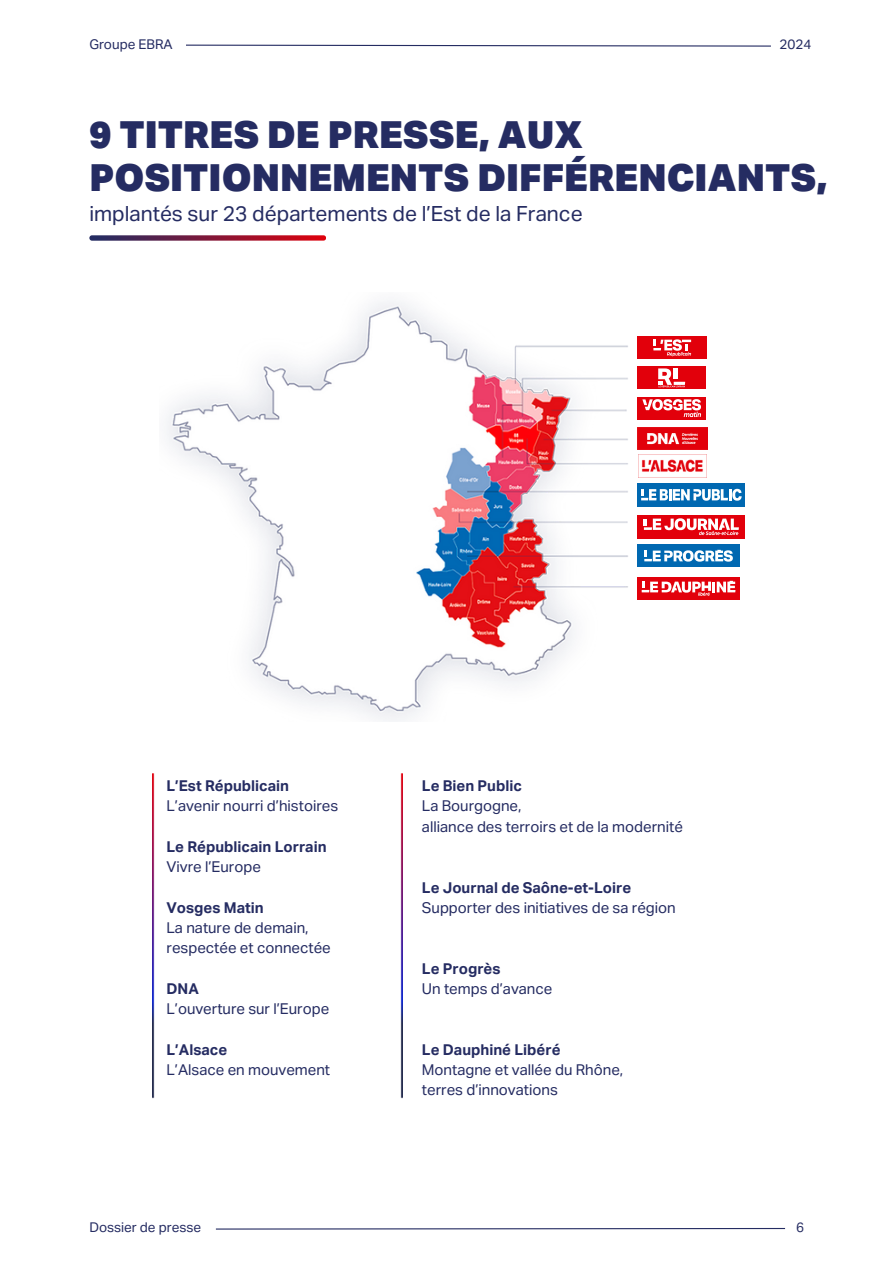
<style>
.page{position:relative;width:894px;height:1264px;background:#fff}
.page>*{position:absolute;margin:0;border:0;box-sizing:border-box;transform-origin:0 0}
.t1{font:900 37.5px/42.8px "Aktiv Grotesk";color:#252c62}
.t2{font:21px "Aktiv Grotesk";color:#252c62}
.t3{font:15px/20.2px "Aktiv Grotesk";color:#252c62}
.t4{font:700 15px "Aktiv Grotesk";color:#252c62}
.t5{font:13.5px "Aktiv Grotesk";color:#252c62}
</style>
<div class="page">
<svg style="left:215px;top:1227px;width:571px;height:3px"></svg>
<img style="left:167px;top:301px;width:461px;height:420px">
<img style="left:153px;top:773px;width:249px;height:325px">
<svg style="left:89px;top:235px;width:237px;height:6px"></svg>
<div style="left:637px;top:515px;width:108px;height:23px;background:#e2000b"></div>
<svg style="left:643px;top:518px;width:95px;height:17px"></svg>
<div style="left:637px;top:483px;width:108px;height:23px;background:#0068b1"></div>
<svg style="left:641px;top:489px;width:100px;height:12px"></svg>
<div style="left:637px;top:544px;width:102px;height:23px;background:#0068b1"></div>
<svg style="left:644px;top:550px;width:88px;height:12px"></svg>
<div style="left:637px;top:336px;width:69px;height:23px;background:#e2000b"></div>
<svg style="left:653px;top:339px;width:38px;height:17px"></svg>
<div style="left:637px;top:366px;width:68px;height:23px;background:#e2000b"></div>
<svg style="left:658px;top:368px;width:27px;height:19px"></svg>
<div style="left:637px;top:397px;width:68px;height:22px;background:#e2000b"></div>
<svg style="left:642px;top:399px;width:58px;height:18px"></svg>
<div style="left:637px;top:577px;width:102px;height:22px;background:#e2000b"></div>
<svg style="left:641px;top:581px;width:94px;height:15px"></svg>
<img style="left:637px;top:427px;width:70px;height:22px">
<img style="left:638px;top:454px;width:68px;height:23px">
<svg style="left:186px;top:44px;width:585px;height:3px"></svg>
<p class="t5" style="left:89px;top:38px;width:85px">Groupe EBRA</p>
<p class="t5" style="left:779px;top:39px;width:33px">2024</p>
<h1 class="t1" style="left:89px;top:117px;width:739px">9 TITRES DE PRESSE, AUX<br>POSITIONNEMENTS DIFFÉRENCIANTS,</h1>
<h2 class="t2" style="left:89px;top:204px;width:494px">implantés sur 23 départements de l’Est de la France</h2>
<p class="t4" style="left:166px;top:779px;width:124px">L’Est Républicain</p>
<p class="t3" style="left:166px;top:797px;width:173px">L’avenir nourri d’histoires</p>
<p class="t4" style="left:166px;top:840px;width:161px">Le Républicain Lorrain</p>
<p class="t3" style="left:166px;top:858px;width:96px">Vivre l’Europe</p>
<p class="t4" style="left:166px;top:901px;width:99px">Vosges Matin</p>
<p class="t3" style="left:166px;top:918px;width:166px">La nature de demain, respectée et connectée</p>
<p class="t4" style="left:166px;top:982px;width:34px">DNA</p>
<p class="t3" style="left:166px;top:999px;width:164px">L’ouverture sur l’Europe</p>
<p class="t4" style="left:166px;top:1042px;width:62px">L’Alsace</p>
<p class="t3" style="left:166px;top:1060px;width:165px">L’Alsace en mouvement</p>
<p class="t4" style="left:422px;top:779px;width:101px">Le Bien Public</p>
<p class="t3" style="left:422px;top:797px;width:262px">La Bourgogne,<br>alliance des terroirs et de la modernité</p>
<p class="t4" style="left:422px;top:880px;width:211px">Le Journal de Saône-et-Loire</p>
<p class="t3" style="left:422px;top:898px;width:255px">Supporter des initiatives de sa région</p>
<p class="t4" style="left:422px;top:961px;width:80px">Le Progrès</p>
<p class="t3" style="left:422px;top:979px;width:132px">Un temps d’avance</p>
<p class="t4" style="left:422px;top:1042px;width:140px">Le Dauphiné Libéré</p>
<p class="t3" style="left:422px;top:1060px;width:203px">Montagne et vallée du Rhône, terres d’innovations</p>
<p class="t5" style="left:89px;top:1221px;width:113px">Dossier de presse</p>
<p class="t5" style="left:796px;top:1221px;width:9px">6</p>
</div>
